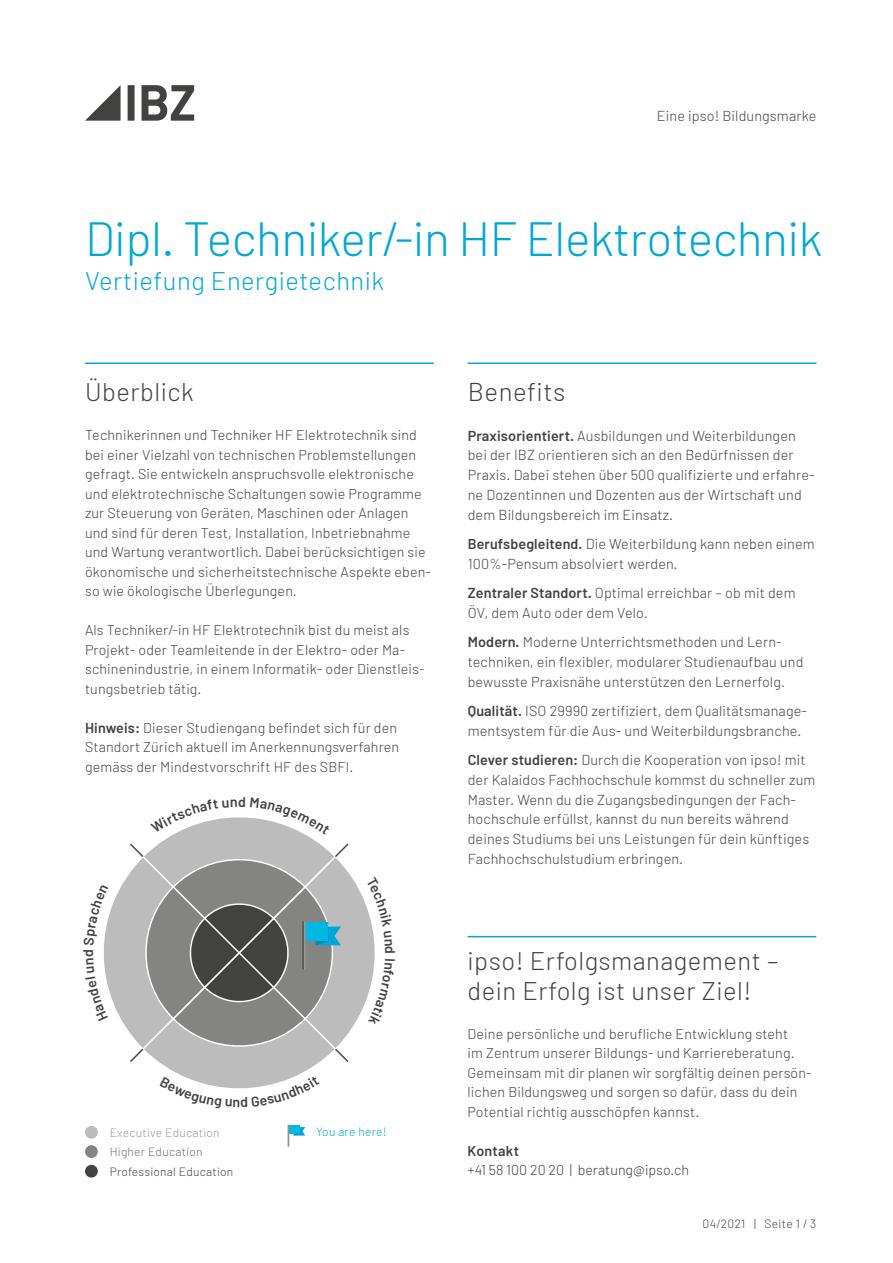
<style>
.page{position:relative;width:893px;height:1263px;background:#fff}
.page>*{position:absolute;margin:0;border:0;box-sizing:border-box;transform-origin:0 0}
.t1{font:300 48px "Barlow";letter-spacing:-.01em;color:#00a7d8}
.t2{font:300 25.8px "Barlow";letter-spacing:.02em;color:#424241}
.t3{font:300 25.5px/30px "Barlow";letter-spacing:.02em;color:#424241}
.t4{font:300 25.5px "Barlow";letter-spacing:.02em;color:#00a7d8}
.t5{font:300 14.4px/19.6px "Barlow";letter-spacing:.01em;color:#424241}
.t6{font:300 14.25px/19.5px "Barlow";letter-spacing:.01em;color:#424241}
.t7{font:600 14.25px "Barlow";letter-spacing:.02em;color:#424241}
.t8{font:600 14.1px "Barlow";color:#424241}
.t9{font:300 12px "Barlow";letter-spacing:.02em;color:#424241}
.t10{font:300 12px "Barlow";letter-spacing:.02em;color:#979796}
.t11{font:300 12px "Barlow";letter-spacing:.02em;color:#6f6e6e}
.t12{font:300 12px "Barlow";letter-spacing:.02em;color:#00a7d8}
.s1{font-weight:600}
.s2{font-weight:600;font-size:14.25px}
</style>
<div class="page">
<hr style="left:85px;top:362px;width:349px;height:2px;background:#00a7d8">
<hr style="left:468px;top:362px;width:348px;height:2px;background:#00a7d8">
<hr style="left:468px;top:936px;width:348px;height:1px;background:#00a7d8">
<div style="left:85px;top:1165px;width:13px;height:12px;background:#424241;border-radius:50%"></div>
<div style="left:85px;top:1145px;width:13px;height:13px;background:#848483;border-radius:50%"></div>
<div style="left:85px;top:1126px;width:13px;height:13px;background:#bcbcbc;border-radius:50%"></div>
<svg style="left:104px;top:835px;width:262px;height:241px"></svg>
<svg style="left:128px;top:842px;width:222px;height:221px;background:#989a9a"></svg>
<svg style="left:288px;top:1124px;width:17px;height:23px"></svg>
<svg style="left:128px;top:85px;width:66px;height:36px"></svg>
<svg style="left:85px;top:85px;width:36px;height:36px"></svg>
<svg style="left:183px;top:1076px;width:112px;height:13px"></svg>
<svg style="left:104px;top:958px;width:4px;height:63px"></svg>
<svg style="left:104px;top:885px;width:4px;height:60px"></svg>
<svg style="left:173px;top:817px;width:133px;height:18px"></svg>
<svg style="left:366px;top:906px;width:9px;height:94px"></svg>
<p class="t5" style="left:657px;top:105px;width:161px">Eine ipso! Bildungsmarke</p>
<h1 class="t1" style="left:85px;top:209px;width:739px">Dipl. Techniker/-in HF Elektrotechnik</h1>
<h3 class="t4" style="left:85px;top:265px;width:300px">Vertiefung Energietechnik</h3>
<h3 class="t3" style="left:85px;top:376px;width:110px">Überblick</h3>
<p class="t6" style="left:85px;top:425px;width:348px">Technikerinnen und Techniker HF Elektrotechnik sind bei einer Vielzahl von technischen Problemstellungen gefragt. Sie entwickeln anspruchsvolle elektronische und elektrotechnische Schaltungen sowie Programme zur Steuerung von Geräten, Maschinen oder Anlagen und sind für deren Test, Installation, Inbetriebnahme und Wartung verantwortlich. Dabei berücksichtigen sie ökonomische und sicherheitstechnische Aspekte eben&shy;so wie ökologische Überlegungen.</p>
<p class="t6" style="left:85px;top:620px;width:341px">Als Techniker/-in HF Elektrotechnik bist du meist als Projekt- oder Teamleitende in der Elektro- oder Ma&shy;schinenindustrie, in einem Informatik- oder Dienstleis&shy;tungsbetrieb tätig.</p>
<p class="t6" style="left:85px;top:717px;width:316px"><span class="s1">Hinweis:</span> Dieser Studiengang befindet sich für den<br>Standort Zürich aktuell im Anerkennungsverfahren gemäss der Mindestvorschrift HF des SBFI.</p>
<p class="t8" style="left:79px;top:957px;width:9px;rotate:-90deg">d</p>
<p class="t10" style="left:110px;top:1125px;width:111px">Executive Education</p>
<p class="t11" style="left:110px;top:1144px;width:94px">Higher Education</p>
<p class="t9" style="left:110px;top:1164px;width:125px">Professional Education</p>
<p class="t12" style="left:316px;top:1125px;width:72px">You are here!</p>
<h2 class="t2" style="left:468px;top:376px;width:99px">Benefits</h2>
<p class="t5" style="left:468px;top:425px;width:348px"><span class="s1">Praxisorientiert.</span> Ausbildungen und Weiterbildungen bei der IBZ orientieren sich an den Bedürfnissen der Praxis. Dabei stehen über 500 qualifizierte und erfahre&shy;ne Dozentinnen und Dozenten aus der Wirtschaft und dem Bildungsbereich im Einsatz.</p>
<p class="t5" style="left:468px;top:534px;width:348px"><span class="s2">Berufsbegleitend</span><span class="s1">.</span> Die Weiterbildung kann neben einem<br>100%-Pensum absolviert werden.</p>
<p class="t5" style="left:468px;top:583px;width:329px"><span class="s1">Zentraler Standort.</span> Optimal erreichbar – ob mit dem<br>ÖV, dem Auto oder dem Velo.</p>
<p class="t5" style="left:468px;top:632px;width:337px"><span class="s1">Modern.</span> Moderne Unterrichtsmethoden und Lern&shy;techniken, ein flexibler, modularer Studienaufbau und bewusste Praxisnähe unterstützen den Lernerfolg.</p>
<p class="t5" style="left:468px;top:701px;width:341px"><span class="s1">Qualität.</span> ISO 29990 zertifiziert, dem Qualitätsmanage&shy;mentsystem für die Aus- und Weiterbildungsbranche.</p>
<p class="t5" style="left:468px;top:750px;width:349px"><span class="s1">Clever studieren:</span> Durch die Kooperation von ipso! mit der Kalaidos Fachhochschule kommst du schneller zum Master. Wenn du die Zugangsbedingungen der Fach&shy;hochschule erfüllst, kannst du nun bereits während deines Studiums bei uns Leistungen für dein künftiges Fachhochschulstudium erbringen.</p>
<h3 class="t3" style="left:468px;top:945px;width:312px">ipso! Erfolgsmanagement – dein Erfolg ist unser Ziel!</h3>
<p class="t6" style="left:468px;top:1024px;width:346px">Deine persönliche und berufliche Entwicklung steht<br>im Zentrum unserer Bildungs- und Karriereberatung.<br>Gemeinsam mit dir planen wir sorgfältig deinen persön&shy;lichen Bildungsweg und sorgen so dafür, dass du dein Potential richtig ausschöpfen kannst.</p>
<p class="t7" style="left:468px;top:1142px;width:53px">Kontakt</p>
<p class="t6" style="left:468px;top:1160px;width:223px">+41 58 100 20 20 | beratung@ipso.ch</p>
<p class="t9" style="left:703px;top:1216px;width:115px">04/2021 | Seite 1 / 3</p>
</div>
